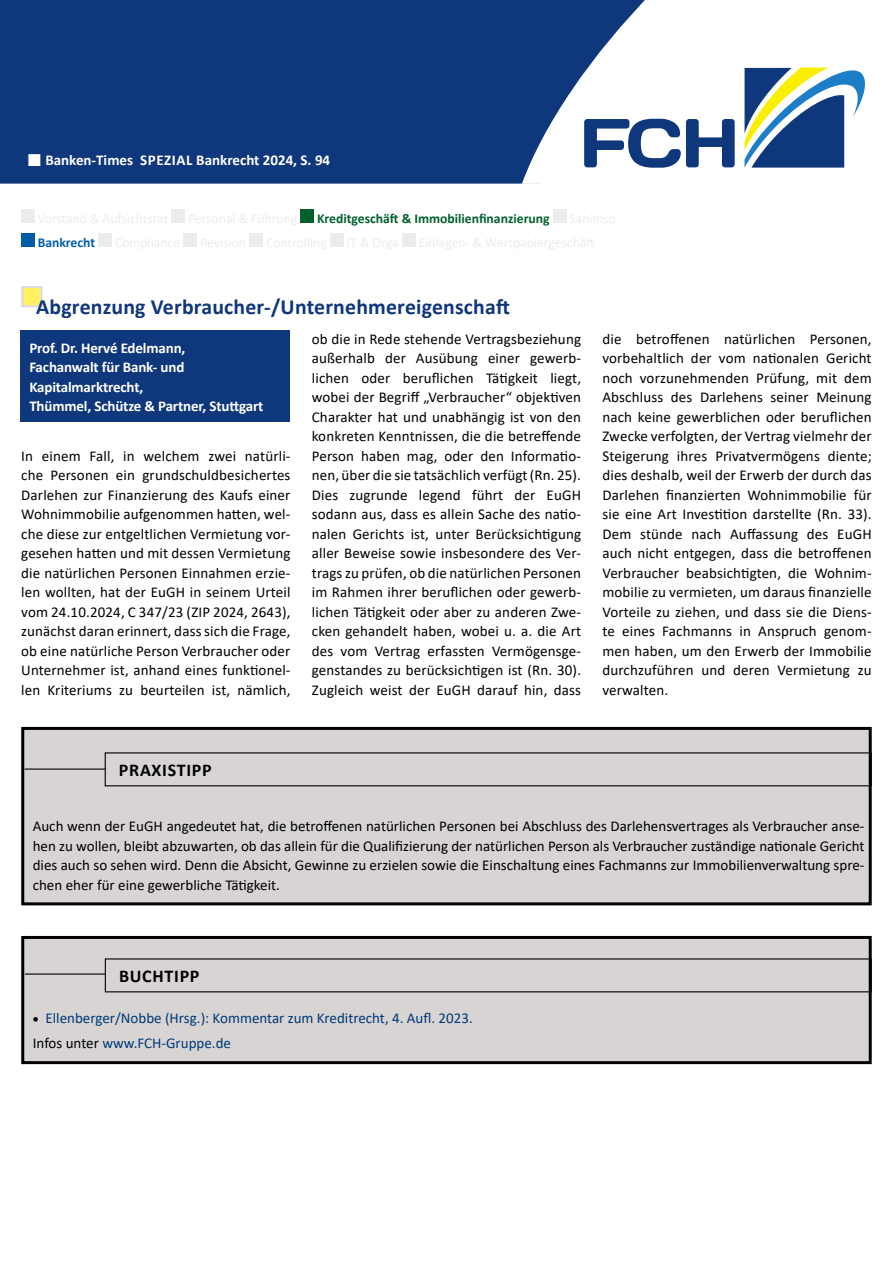
<style>
.page{position:relative;width:893px;height:1263px;background:#fff}
.page>*{position:absolute;margin:0;border:0;box-sizing:border-box;transform-origin:0 0}
.t1{font:700 21.75px "Calibri";letter-spacing:.01em;color:#0f377c}
.t2{font:700 18px "Calibri";letter-spacing:.04em;color:#000}
.t3{font:15px/19.5px "Calibri";letter-spacing:.01em;color:#000;text-align:justify}
.t4{font:700 15px/19.5px "Calibri";letter-spacing:-.01em;color:#fff}
.t5{font:15px/25.8px "Calibri";color:#003976}
.t6{font:700 13.65px "Calibri";color:#00602b}
.t7{font:700 13.65px "Calibri";color:#005ea5}
.s1{color:#000}
</style>
<div class="page">
<div style="left:0;top:0;width:522px;height:184px;background:#0f377c"></div>
<svg style="left:522px;top:0;width:142px;height:184px"></svg>
<svg style="left:584px;top:119px;width:151px;height:49px"></svg>
<svg style="left:744px;top:67px;width:121px;height:101px"></svg>
<div style="left:21px;top:286px;width:22px;height:21px;background:#fff161;border:2px solid #d8daeb"></div>
<div style="left:21px;top:209px;width:14px;height:14px;background:#ececed"></div>
<div style="left:171px;top:209px;width:14px;height:14px;background:#ececed"></div>
<div style="left:300px;top:209px;width:14px;height:14px;background:#00602b"></div>
<div style="left:553px;top:209px;width:13px;height:14px;background:#ececed"></div>
<div style="left:21px;top:233px;width:14px;height:14px;background:#005ea5"></div>
<div style="left:98px;top:233px;width:14px;height:14px;background:#ececed"></div>
<div style="left:183px;top:233px;width:14px;height:14px;background:#ececed"></div>
<div style="left:249px;top:233px;width:14px;height:14px;background:#ececed"></div>
<div style="left:330px;top:233px;width:14px;height:14px;background:#ececed"></div>
<div style="left:402px;top:233px;width:14px;height:14px;background:#ececed"></div>
<div style="left:21px;top:331px;width:269px;height:91px;background:#0f377c"></div>
<div style="left:23px;top:728px;width:847px;height:176px;background:#d8d4d4"></div>
<div style="left:21px;top:727px;width:851px;height:178px;border:3px solid #000"></div>
<hr style="left:25px;top:768px;width:81px;height:2px;background:#000">
<div style="left:105px;top:752px;width:767px;height:34px;border:1px solid #000"></div>
<div style="left:23px;top:937px;width:847px;height:126px;background:#d8d4d4"></div>
<div style="left:21px;top:936px;width:851px;height:128px;border:3px solid #000"></div>
<hr style="left:25px;top:973px;width:80px;height:2px;background:#000">
<svg style="left:29px;top:154px;width:12px;height:12px"></svg>
<p class="t4" style="left:45px;top:150px;width:286px">Banken-Times SPEZIAL Bankrecht 2024, S. 94</p>
<p class="t7" style="left:38px;top:233px;width:59px">Bankrecht</p>
<p class="t6" style="left:317px;top:209px;width:234px">Kreditgeschäft &amp; Immobilienfinanzierung</p>
<h1 class="t1" style="left:36px;top:291px;width:475px">Abgrenzung Verbraucher-/Unternehmereigenschaft</h1>
<p class="t4" style="left:29px;top:338px;width:236px">Prof. Dr. Hervé Edelmann,<br>Fachanwalt für Bank- und<br>Kapitalmarktrecht,<br>Thümmel, Schütze &amp; Partner, Stuttgart</p>
<p class="t3" style="left:21px;top:445px;width:271px">In einem Fall, in welchem zwei natürli&shy;che Personen ein grundschuldbesichertes Darlehen zur Finanzierung des Kaufs einer Wohnimmobilie aufgenommen hatten, wel&shy;che diese zur entgeltlichen Vermietung vor&shy;gesehen hatten und mit dessen Vermietung die natürlichen Personen Einnahmen erzie&shy;len wollten, hat der EuGH in seinem Urteil vom 24.10.2024, C 347/23 (ZIP 2024, 2643), zunächst daran erinnert, dass sich die Frage, ob eine natürliche Person Verbraucher oder Unternehmer ist, anhand eines funktionel&shy;len Kriteriums zu beurteilen ist, nämlich,</p>
<p class="t3" style="left:312px;top:328px;width:271px">ob die in Rede stehende Vertragsbeziehung außerhalb der Ausübung einer gewerb&shy;lichen oder beruflichen Tätigkeit liegt, wobei der Begriff „Verbraucher“ objektiven Charakter hat und unabhängig ist von den konkreten Kenntnissen, die die betreffende Person haben mag, oder den Informatio&shy;nen, über die sie tatsächlich verfügt (Rn. 25).<br>Dies zugrunde legend führt der EuGH sodann aus, dass es allein Sache des natio&shy;nalen Gerichts ist, unter Berücksichtigung aller Beweise sowie insbesondere des Ver&shy;trags zu prüfen, ob die natürlichen Personen im Rahmen ihrer beruflichen oder gewerb&shy;lichen Tätigkeit oder aber zu anderen Zwe&shy;cken gehandelt haben, wobei u. a. die Art des vom Vertrag erfassten Vermögensge&shy;genstandes zu berücksichtigen ist (Rn. 30).<br>Zugleich weist der EuGH darauf hin, dass</p>
<p class="t3" style="left:602px;top:328px;width:271px">die betroffenen natürlichen Personen, vorbehaltlich der vom nationalen Gericht noch vorzunehmenden Prüfung, mit dem Abschluss des Darlehens seiner Meinung nach keine gewerblichen oder beruflichen Zwecke verfolgten, der Vertrag vielmehr der Steigerung ihres Privatvermögens diente; dies deshalb, weil der Erwerb der durch das Darlehen finanzierten Wohnimmobilie für sie eine Art Investition darstellte (Rn. 33).<br>Dem stünde nach Auffassung des EuGH auch nicht entgegen, dass die betroffenen Verbraucher beabsichtigten, die Wohnim&shy;mobilie zu vermieten, um daraus finanzielle Vorteile zu ziehen, und dass sie die Diens&shy;te eines Fachmanns in Anspruch genom&shy;men haben, um den Erwerb der Immobilie durchzuführen und deren Vermietung zu verwalten.</p>
<p class="t2" style="left:119px;top:757px;width:94px">PRAXISTIPP</p>
<p class="t3" style="left:33px;top:816px;width:833px">Auch wenn der EuGH angedeutet hat, die betroffenen natürlichen Personen bei Abschluss des Darlehensvertrages als Verbraucher anse&shy;hen zu wollen, bleibt abzuwarten, ob das allein für die Qualifizierung der natürlichen Person als Verbraucher zuständige nationale Gericht dies auch so sehen wird. Denn die Absicht, Gewinne zu erzielen sowie die Einschaltung eines Fachmanns zur Immobilienverwaltung spre&shy;chen eher für eine gewerbliche Tätigkeit.</p>
<p class="t2" style="left:119px;top:963px;width:82px">BUCHTIPP</p>
<p class="t5" style="left:33px;top:1004px;width:441px"><span class="s1">•</span> Ellenberger/Nobbe (Hrsg.): Kommentar zum Kreditrecht, 4. Aufl. 2023.<br><span class="s1">Infos unter</span> www.FCH-Gruppe.de</p>
</div>
